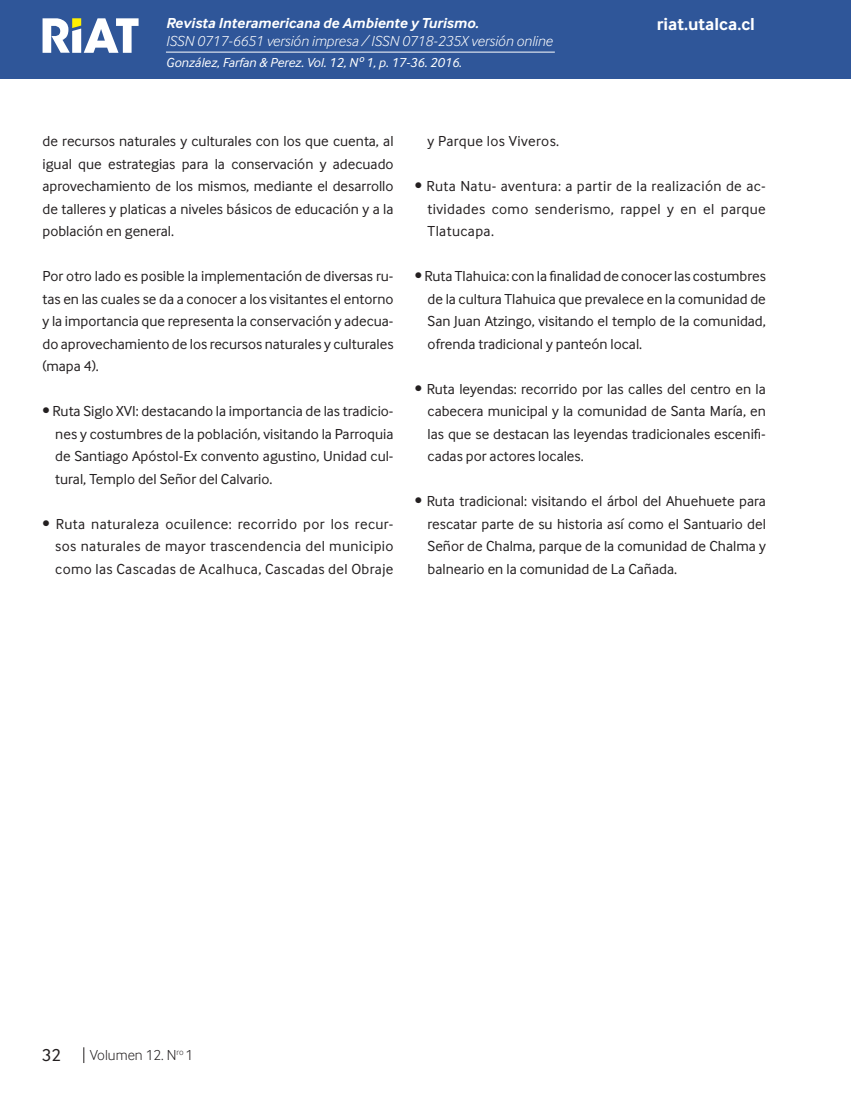
<style>
.page{position:relative;width:851px;height:1106px;background:#fff}
.page>*{position:absolute;margin:0;border:0;box-sizing:border-box;transform-origin:0 0}
.t1{font:700 18px "Inter Face";color:#fff}
.t2{font:18px "Inter Face";color:#231f20}
.Cuerpo_de_Texto{font:15px/22.5px "Inter Face";color:#231f20;text-align:justify}
.t3{font:italic 300 15px "Inter Face";color:#fff}
.t4{font:italic 700 15px "Inter Face";color:#fff}
.Cuerpo_de_Texto-2{font:15px "Inter Face";letter-spacing:.025em;color:#231f20}
.t5{font:300 15px "Inter Face";color:#231f20}
.t6{font:italic 13.5px "Inter Face";color:#fff}
</style>
<div class="page">
<div style="left:0;top:0;width:850px;height:79px;background:#2f5699"></div>
<hr style="left:850px;top:0;width:1px;height:79px;background:#2f5699">
<hr style="left:166px;top:52px;width:388px;height:1px;background:#fff">
<svg style="left:43px;top:18px;width:95px;height:35px"></svg>
<svg style="left:83px;top:1047px;width:1px;height:16px"></svg>
<p class="t4" style="left:166px;top:15px;width:314px">Revista Interamericana de Ambiente y Turismo.</p>
<p class="t3" style="left:166px;top:33px;width:388px">ISSN 0717-6651 versión impresa / ISSN 0718-235X versión online</p>
<p class="t6" style="left:166px;top:55px;width:297px">González, Farfan &amp; Perez. Vol. 12, Nº 1, p. 17-36. 2016.</p>
<p class="t1" style="left:656px;top:14px;width:99px">riat.utalca.cl</p>
<p class="Cuerpo_de_Texto" style="left:43px;top:130px;width:352px">de recursos naturales y culturales con los que cuenta, al igual que estrategias para la conservación y adecuado aprovechamiento de los mismos, mediante el desarrollo de talleres y platicas a niveles básicos de educación y a la población en general.</p>
<p class="Cuerpo_de_Texto" style="left:43px;top:265px;width:352px">Por otro lado es posible la implementación de diversas ru&shy;tas en las cuales se da a conocer a los visitantes el entorno y la importancia que representa la conservación y adecua&shy;do aprovechamiento de los recursos naturales y culturales (mapa 4).</p>
<p class="Cuerpo_de_Texto" style="left:55px;top:400px;width:340px;text-indent:-13px">• Ruta Siglo XVI: destacando la importancia de las tradicio&shy;nes y costumbres de la población, visitando la Parroquia de Santiago Apóstol-Ex convento agustino, Unidad cul&shy;tural, Templo del Señor del Calvario.</p>
<p class="Cuerpo_de_Texto" style="left:55px;top:512px;width:340px;text-indent:-13px">• Ruta naturaleza ocuilence: recorrido por los recur&shy;sos naturales de mayor trascendencia del municipio como las Cascadas de Acalhuca, Cascadas del Obraje</p>
<p class="Cuerpo_de_Texto-2" style="left:427px;top:133px;width:133px">y Parque los Viveros.</p>
<p class="Cuerpo_de_Texto" style="left:427px;top:175px;width:340px;text-indent:-13px">• Ruta Natu- aventura: a partir de la realización de ac&shy;tividades como senderismo, rappel y en el parque Tlatucapa.</p>
<p class="Cuerpo_de_Texto" style="left:427px;top:265px;width:340px;text-indent:-13px">• Ruta Tlahuica: con la finalidad de conocer las costumbres de la cultura Tlahuica que prevalece en la comunidad de San Juan Atzingo, visitando el templo de la comunidad, ofrenda tradicional y panteón local.</p>
<p class="Cuerpo_de_Texto" style="left:427px;top:377px;width:340px;text-indent:-13px">• Ruta leyendas: recorrido por las calles del centro en la cabecera municipal y la comunidad de Santa María, en las que se destacan las leyendas tradicionales escenifi&shy;cadas por actores locales.</p>
<p class="Cuerpo_de_Texto" style="left:427px;top:490px;width:340px;text-indent:-13px">• Ruta tradicional: visitando el árbol del Ahuehuete para rescatar parte de su historia así como el Santuario del Señor de Chalma, parque de la comunidad de Chalma y balneario en la comunidad de La Cañada.</p>
<p class="t2" style="left:42px;top:1045px;width:21px">32</p>
<p class="t5" style="left:90px;top:1046px;width:105px">Volumen 12. N<sup>ro</sup> 1</p>
</div>
